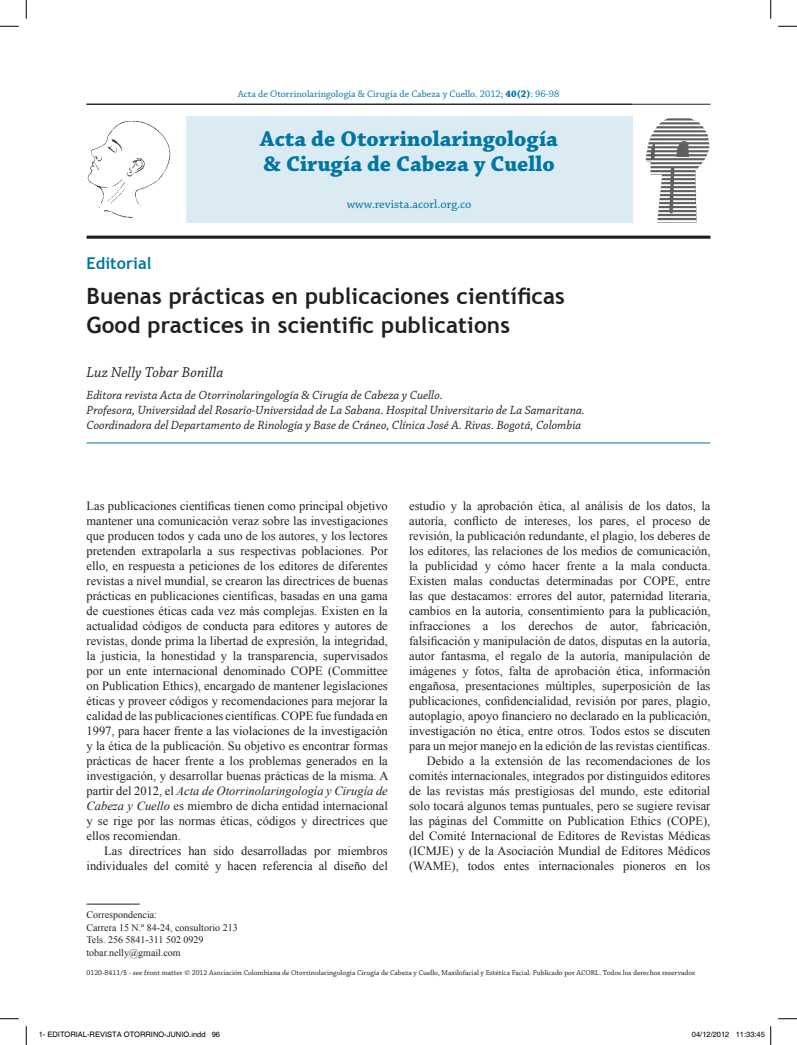
<style>
.page{position:relative;width:797px;height:1045px;background:#fff}
.page>*{position:absolute;margin:0;border:0;box-sizing:border-box;transform-origin:0 0}
.t1{font:700 22.5px/29.6px "Trebuchet MS";letter-spacing:.005em;color:#231f20}
.t2{font:700 22.5px/25px "Chaparral Pro";color:#0076a3}
.t3{font:700 16.25px "Trebuchet MS";letter-spacing:.005em;color:#0076a3}
.t4{font:italic 15px "Chaparral Pro";letter-spacing:.005em;color:#231f20}
.t5{font:12.5px/15px "Times New Roman";color:#231f20;text-align:right}
.t6{font:italic 12.5px/15px "Chaparral Pro";color:#231f20}
.t7{font:12.5px "Chaparral Pro";color:#0076a3}
.t8{font:10px/12.5px "Times New Roman";color:#231f20}
.t9{font:10px "Chaparral Pro";color:#0076a3}
.t10{font:7.5px "Chaparral Pro";color:#231f20}
.t11{font:7.5px "Helvetica";color:#000}
.s1{font-weight:700}
.s2{font-style:italic}
</style>
<div class="page">
<hr style="left:86px;top:104px;width:624px;height:1px;background:#231f20">
<hr style="left:86px;top:904px;width:54px;height:1px;background:#231f20">
<hr style="left:86px;top:443px;width:624px;height:1px;background:#0076a3">
<div style="left:186px;top:117px;width:446px;height:106px;background:#daebf4"></div>
<img style="left:646px;top:118px;width:63px;height:104px">
<hr style="left:86px;top:236px;width:624px;height:3px;background:#231f20">
<img style="left:87px;top:122px;width:84px;height:96px">
<svg style="left:0;top:25px;width:19px;height:2px"></svg>
<svg style="left:778px;top:25px;width:19px;height:2px"></svg>
<svg style="left:0;top:1018px;width:19px;height:1px"></svg>
<svg style="left:778px;top:1018px;width:19px;height:1px"></svg>
<svg style="left:25px;top:0;width:2px;height:19px"></svg>
<svg style="left:25px;top:1026px;width:2px;height:19px"></svg>
<svg style="left:770px;top:0;width:1px;height:19px"></svg>
<svg style="left:770px;top:1026px;width:1px;height:19px"></svg>
<p class="t9" style="left:238px;top:88px;width:323px">Acta de Otorrinolaringología &amp; Cirugía de Cabeza y Cuello. 2012; <span class="s1">40(2)</span>: 96-98</p>
<h1 class="t2" style="left:260px;top:127px;width:299px">Acta de Otorrinolaringología &amp; Cirugía de Cabeza y Cuello</h1>
<p class="t7" style="left:347px;top:197px;width:126px">www.revista.acorl.org.co</p>
<h2 class="t3" style="left:86px;top:253px;width:67px">Editorial</h2>
<h1 class="t1" style="left:86px;top:281px;width:480px">Buenas prácticas en publicaciones científicas<br>Good practices in scientific publications</h1>
<p class="t4" style="left:86px;top:363px;width:138px">Luz Nelly Tobar Bonilla</p>
<p class="t6" style="left:86px;top:388px;width:500px">Editora revista Acta de Otorrinolaringología &amp; Cirugía de Cabeza y Cuello.<br>Profesora, Universidad del Rosario-Universidad de La Sabana. Hospital Universitario de La Samaritana.<br>Coordinadora del Departamento de Rinología y Base de Cráneo, Clínica José A. Rivas. Bogotá, Colombia</p>
<p class="t5" style="left:86px;top:498px;width:303px;text-align:justify">Las publicaciones científicas tienen como principal objetivo mantener una comunicación veraz sobre las investigaciones que producen todos y cada uno de los autores, y los lectores pretenden extrapolarla a sus respectivas poblaciones. Por ello, en respuesta a peticiones de los editores de diferentes revistas a nivel mundial, se crearon las directrices de buenas prácticas en publicaciones científicas, basadas en una gama de cuestiones éticas cada vez más complejas. Existen en la actualidad códigos de conducta para editores y autores de revistas, donde prima la libertad de expresión, la integridad, la justicia, la honestidad y la transparencia, supervisados por un ente internacional denominado COPE (Committee on Publication Ethics), encargado de mantener legislaciones éticas y proveer códigos y recomendaciones para mejorar la calidad de las publicaciones científicas. COPE fue fundada en 1997, para hacer frente a las violaciones de la investigación y la ética de la publicación. Su objetivo es encontrar formas prácticas de hacer frente a los problemas generados en la investigación, y desarrollar buenas prácticas de la misma. A partir del 2012, el <span class="s2">Acta de Otorrinolaringología y Cirugía de Cabeza y Cuello</span> es miembro de dicha entidad internacional y se rige por las normas éticas, códigos y directrices que ellos recomiendan.</p>
<p class="t5" style="left:86px;top:843px;width:303px">Las directrices han sido desarrolladas por miembros individuales del comité y hacen referencia al diseño del</p>
<p class="t8" style="left:86px;top:908px;width:153px">Correspondencia:<br>Carrera 15 N.º 84-24, consultorio 213<br>Tels. 256 5841-311 502 0929 tobar.nelly@gmail.com</p>
<p class="t5" style="left:409px;top:498px;width:303px">estudio y la aprobación ética, al análisis de los datos, la autoría, conflicto de intereses, los pares, el proceso de revisión, la publicación redundante, el plagio, los deberes de los editores, las relaciones de los medios de comunicación, la publicidad y cómo hacer frente a la mala conducta.<br>Existen malas conductas determinadas por COPE, entre las que destacamos: errores del autor, paternidad literaria, cambios en la autoría, consentimiento para la publicación, infracciones a los derechos de autor, fabricación, falsificación y manipulación de datos, disputas en la autoría, autor fantasma, el regalo de la autoría, manipulación de imágenes y fotos, falta de aprobación ética, información engañosa, presentaciones múltiples, superposición de las publicaciones, confidencialidad, revisión por pares, plagio, autoplagio, apoyo financiero no declarado en la publicación, investigación no ética, entre otros. Todos estos se discuten para un mejor manejo en la edición de las revistas científicas.<br>Debido a la extensión de las recomendaciones de los comités internacionales, integrados por distinguidos editores de las revistas más prestigiosas del mundo, este editorial solo tocará algunos temas puntuales, pero se sugiere revisar las páginas del Committe on Publication Ethics (COPE), del Comité Internacional de Editores de Revistas Médicas (ICMJE) y de la Asociación Mundial de Editores Médicos (WAME), todos entes internacionales pioneros en los</p>
<p class="t10" style="left:86px;top:968px;width:610px">0120-8411/$ - see front matter © 2012 Asociación Colombiana de Otorrinolaringología Cirugía de Cabeza y Cuello, Maxilofacial y Estética Facial. Publicado por ACORL. Todos los derechos reservados</p>
<p class="t11" style="left:39px;top:1030px;width:183px">1- EDITORIAL-REVISTA OTORRINO-JUNIO.indd 96</p>
<p class="t11" style="left:692px;top:1030px;width:74px">04/12/2012 11:33:45</p>
</div>
